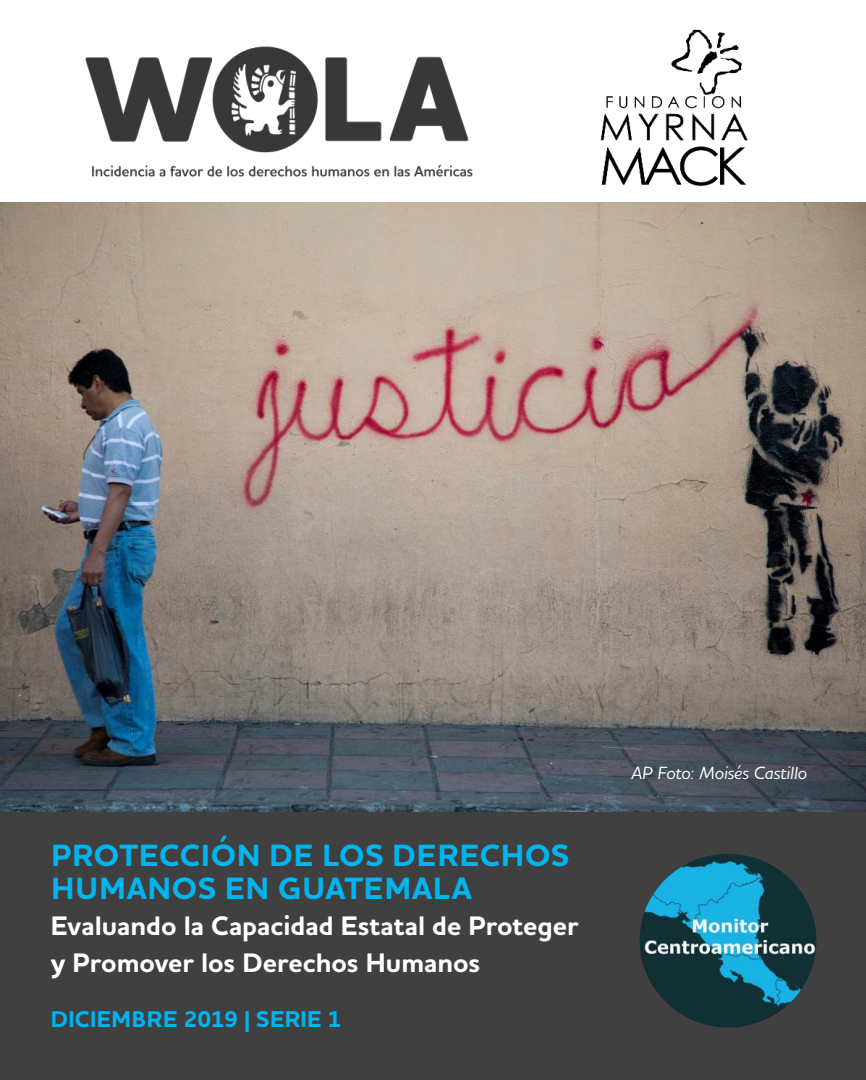
<style>
.page{position:relative;width:866px;height:1080px;background:#fff}
.page>*{position:absolute;margin:0;border:0;box-sizing:border-box;transform-origin:0 0}
.t1{font:700 31.35px/32.7px "Houschka Alt Pro";letter-spacing:.03em;color:#00b5ef}
.t2{font:700 27.3px/36.8px "Houschka Alt Pro";color:#fff}
.t3{font:700 23.25px "Houschka Alt Pro";letter-spacing:.01em;color:#00b5ef}
.t4{font:italic 500 18px "Houschka Alt Pro";letter-spacing:-.005em;color:#fff}
</style>
<div class="page">
<div style="left:0;top:810px;width:865px;height:270px;background:#404041"></div>
<img style="left:0;top:202px;width:865px;height:610px">
<img style="left:639px;top:854px;width:177px;height:174px">
<img style="left:600px;top:29px;width:148px;height:158px">
<img style="left:85px;top:46px;width:388px;height:131px">
<p class="t1" style="left:51px;top:838px;width:519px">PROTECCIÓN DE LOS DERECHOS<br>HUMANOS EN GUATEMALA</p>
<p class="t2" style="left:51px;top:907px;width:529px">Evaluando la Capacidad Estatal de Proteger y Promover los Derechos Humanos</p>
<p class="t3" style="left:51px;top:1005px;width:292px">DICIEMBRE 2019 | SERIE 1</p>
<p class="t4" style="left:631px;top:765px;width:177px">AP Foto: Moisés Castillo</p>
</div>
